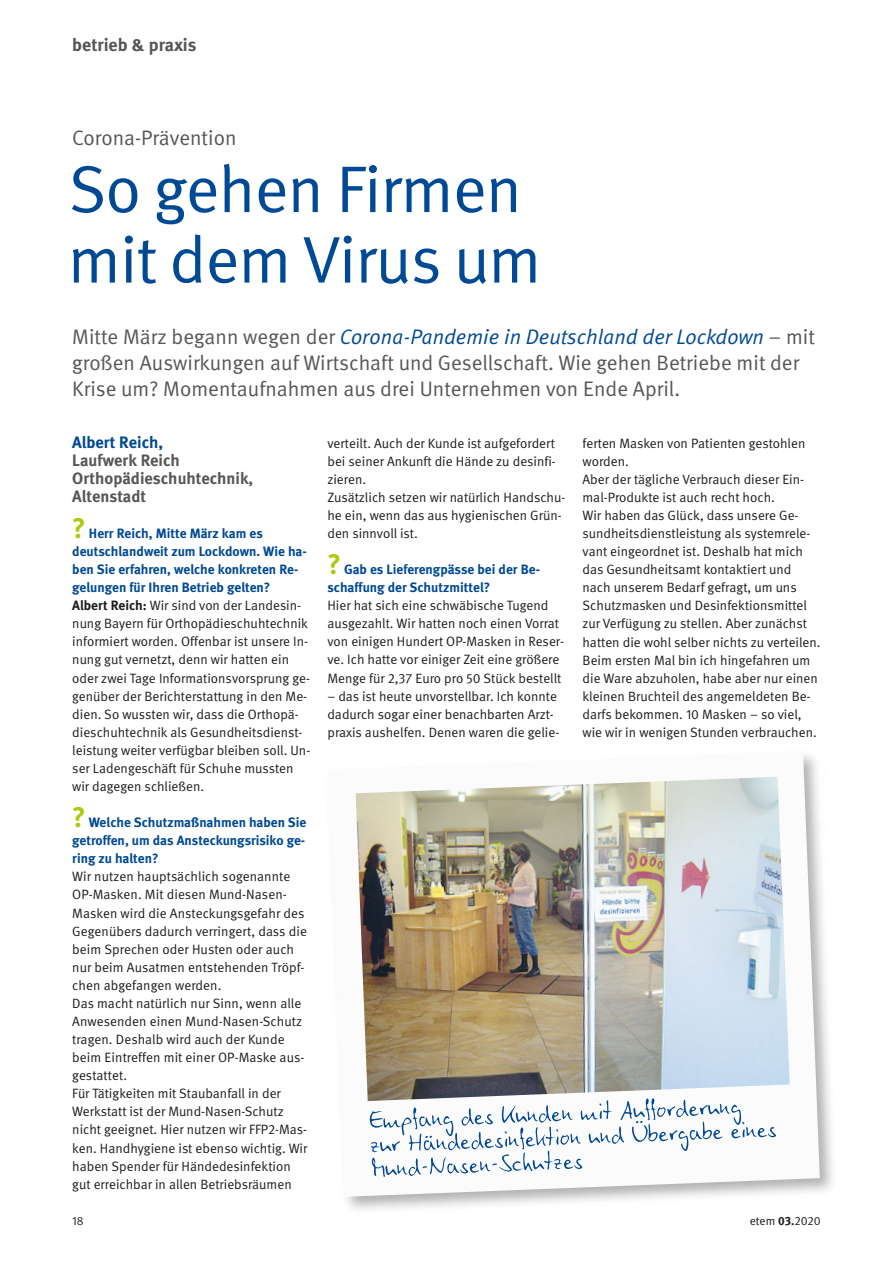
<style>
.page{position:relative;width:893px;height:1263px;background:#fff}
.page>*{position:absolute;margin:0;border:0;box-sizing:border-box;transform-origin:0 0}
.t1{font:66px/70.5px "DGUV Meta";letter-spacing:-.01em;color:#004994}
.t2{font:21px/25.8px "DGUV Meta";color:#575756}
.t3{font:700 18px "DGUV Meta";color:#575756}
.t4{font:700 16.5px/18px "DGUV Meta";color:#575756}
.t5{font:13.5px/18.1px "DGUV Meta";color:#1d1d1b}
.t6{font:700 13.5px/18.1px "DGUV Meta";color:#004994}
.t7{font:12px "DGUV Meta";color:#1d1d1b}
.s1{font-style:italic;color:#004994}
.s2{color:#004994}
.s3{font-size:28.5px;color:#afca0b}
.s4{font-weight:700}
</style>
<div class="page">
<svg style="left:328px;top:752px;width:492px;height:445px"></svg>
<img style="left:356px;top:777px;width:434px;height:324px">
<svg style="left:370px;top:1098px;width:406px;height:79px"></svg>
<h2 class="t3" style="left:72px;top:34px;width:126px">betrieb &amp; praxis</h2>
<p class="t2" style="left:72px;top:126px;width:166px">Corona-Prävention</p>
<h3 class="t1" style="left:68px;top:156px;width:475px">So gehen Firmen mit dem Virus um</h3>
<p class="t2" style="left:72px;top:324px;width:744px">Mitte März begann wegen der <span class="s1">Corona-Pandemie in Deutschland der Lockdown</span> – mit großen Auswirkungen auf Wirtschaft und Gesellschaft. Wie gehen Betriebe mit der<br>Krise um? Momentaufnahmen aus drei Unternehmen von Ende April.</p>
<p class="t4" style="left:72px;top:433px;width:109px"><span class="s2">Albert Reich,<br></span>Laufwerk Reich</p>
<p class="t4" style="left:72px;top:469px;width:183px">Orthopädieschuhtechnik,<br>Altenstadt</p>
<h4 class="t6" style="left:72px;top:525px;width:236px"><span class="s3">?</span> Herr Reich, Mitte März kam es deutschlandweit zum Lockdown. Wie ha&shy;ben Sie erfahren, welche konkreten Re&shy;gelungen für Ihren Betrieb gelten?</h4>
<p class="t5" style="left:72px;top:597px;width:240px"><span class="s4">Albert Reich:</span> Wir sind von der Landesin&shy;nung Bayern für Orthopädieschuhtechnik informiert worden. Offenbar ist unsere In&shy;nung gut vernetzt, denn wir hatten ein oder zwei Tage Informationsvorsprung ge&shy;genüber der Berichterstattung in den Me&shy;dien. So wussten wir, dass die Orthopä&shy;dieschuhtechnik als Gesundheitsdienst&shy;leistung weiter verfügbar bleiben soll. Un&shy;ser Ladengeschäft für Schuhe mussten wir dagegen schließen.</p>
<h4 class="t6" style="left:72px;top:814px;width:236px;text-align:justify"><span class="s3">?</span> Welche Schutzmaßnahmen haben Sie getroffen, um das Ansteckungsrisiko ge&shy;ring zu halten?</h4>
<p class="t5" style="left:72px;top:868px;width:236px">Wir nutzen hauptsächlich sogenannte OP-Masken. Mit diesen Mund-Nasen-Masken wird die Ansteckungsgefahr des Gegenübers dadurch verringert, dass die beim Sprechen oder Husten oder auch nur beim Ausatmen entstehenden Tröpf&shy;chen abgefangen werden.</p>
<p class="t5" style="left:72px;top:994px;width:234px">Das macht natürlich nur Sinn, wenn alle<br>Anwesenden einen Mund-Nasen-Schutz tragen. Deshalb wird auch der Kunde beim Eintreffen mit einer OP-Maske aus&shy;gestattet.</p>
<p class="t5" style="left:72px;top:1085px;width:237px">Für Tätigkeiten mit Staubanfall in der Werkstatt ist der Mund-Nasen-Schutz nicht geeignet. Hier nutzen wir FFP2-Mas&shy;ken. Handhygiene ist ebenso wichtig. Wir haben Spender für Händedesinfektion gut erreichbar in allen Betriebsräumen</p>
<p class="t5" style="left:327px;top:434px;width:230px;text-align:justify">verteilt. Auch der Kunde ist aufgefordert bei seiner Ankunft die Hände zu desinfi&shy;zieren.</p>
<p class="t5" style="left:327px;top:488px;width:239px">Zusätzlich setzen wir natürlich Handschu&shy;he ein, wenn das aus hygienischen Grün&shy;den sinnvoll ist.</p>
<h4 class="t6" style="left:327px;top:561px;width:214px"><span class="s3">?</span> Gab es Lieferengpässe bei der Be&shy;schaffung der Schutzmittel?</h4>
<p class="t5" style="left:327px;top:597px;width:238px">Hier hat sich eine schwäbische Tugend ausgezahlt. Wir hatten noch einen Vorrat von einigen Hundert OP-Masken in Reser&shy;ve. Ich hatte vor einiger Zeit eine größere Menge für 2,37 Euro pro 50 Stück bestellt</p>
<p class="t5" style="left:327px;top:687px;width:233px">– das ist heute unvorstellbar. Ich konnte dadurch sogar einer benachbarten Arzt&shy;praxis aushelfen. Denen waren die gelie-</p>
<p class="t5" style="left:583px;top:434px;width:224px">ferten Masken von Patienten gestohlen worden.</p>
<p class="t5" style="left:583px;top:470px;width:223px">Aber der tägliche Verbrauch dieser Ein&shy;mal-Produkte ist auch recht hoch.</p>
<p class="t5" style="left:583px;top:506px;width:240px">Wir haben das Glück, dass unsere Ge&shy;sundheitsdienstleistung als systemrele&shy;vant eingeordnet ist. Deshalb hat mich das Gesundheitsamt kontaktiert und nach unserem Bedarf gefragt, um uns Schutzmasken und Desinfektionsmittel zur Verfügung zu stellen. Aber zunächst hatten die wohl selber nichts zu verteilen.<br>Beim ersten Mal bin ich hingefahren um die Ware abzuholen, habe aber nur einen kleinen Bruchteil des angemeldeten Be&shy;darfs bekommen. 10 Masken – so viel, wie wir in wenigen Stunden verbrauchen.</p>
<p class="t7" style="left:72px;top:1213px;width:13px">18</p>
<p class="t7" style="left:750px;top:1213px;width:72px">etem <span class="s4">03.</span>2020</p>
</div>
